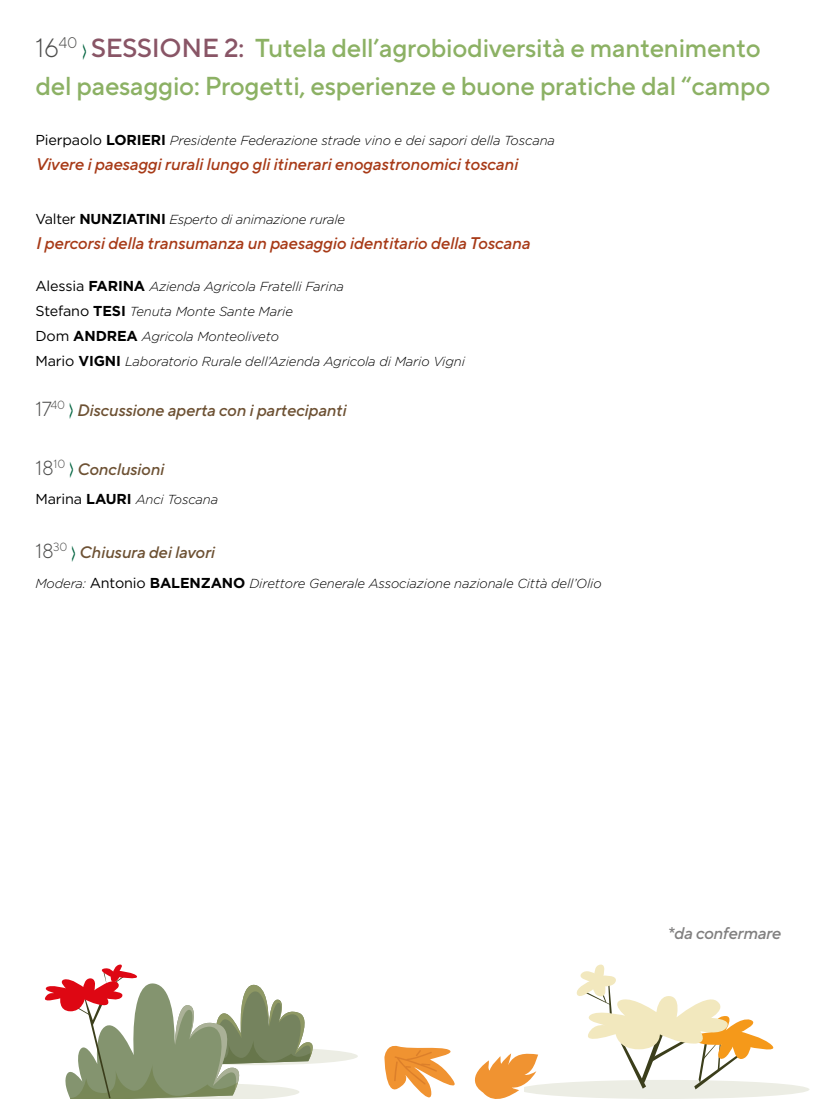
<style>
.page{position:relative;width:815px;height:1099px;background:#fff}
.page>*{position:absolute;margin:0;border:0;box-sizing:border-box;transform-origin:0 0}
.t1{font:500 25.88px/37.5px "TT Norms Pro";letter-spacing:-.01em;color:#8cb164}
.t2{font:300 20.38px "TT Norms Pro";color:#4d4d4c}
.t3{font:italic 500 16.88px "TT Norms Pro";letter-spacing:-.01em;color:#a73a17}
.t4{font:italic 500 16.88px "TT Norms Pro";letter-spacing:-.02em;color:#818080}
.t5{font:italic 500 16.62px "TT Norms Pro";letter-spacing:-.01em;color:#6d5133}
.t6{font:italic 300 13px/25px "Gotham";letter-spacing:-.01em;color:#000}
.s1{font-weight:300;font-size:26.38px;color:#4d4d4c}
.s2{font-style:italic;font-size:33.38px;color:#00633f}
.s3{font-size:26.12px;color:#895566}
.s4{font-weight:400;font-style:normal;font-size:14.38px}
.s5{font-weight:700;font-style:normal;font-size:14.38px}
.s6{font-size:33.38px;color:#00633f}
</style>
<div class="page">
<svg style="left:44px;top:964px;width:314px;height:135px"></svg>
<svg style="left:384px;top:964px;width:425px;height:134px"></svg>
<h1 class="t1" style="left:35px;top:28px;width:737px"><span class="s1">16</span><sup>40</sup> <span class="s2">&gt;</span> <span class="s3">SESSIONE 2:</span> Tutela dell’agrobiodiversità e mantenimento del paesaggio: Progetti, esperienze e buone pratiche dal “campo</h1>
<p class="t6" style="left:35px;top:127px;width:521px"><span class="s4">Pierpaolo</span> <span class="s5">LORIERI</span> Presidente Federazione strade vino e dei sapori della Toscana</p>
<p class="t3" style="left:35px;top:153px;width:484px">Vivere i paesaggi rurali lungo gli itinerari enogastronomici toscani</p>
<p class="t6" style="left:35px;top:206px;width:311px"><span class="s4">Valter</span> <span class="s5">NUNZIATINI</span> Esperto di animazione rurale</p>
<p class="t3" style="left:35px;top:232px;width:496px">I percorsi della transumanza un paesaggio identitario della Toscana</p>
<p class="t6" style="left:35px;top:273px;width:431px"><span class="s4">Alessia</span> <span class="s5">FARINA</span> Azienda Agricola Fratelli Farina<br><span class="s4">Stefano</span> <span class="s5">TESI</span> Tenuta Monte Sante Marie<br><span class="s4">Dom</span> <span class="s5">ANDREA</span> Agricola Monteoliveto<br><span class="s4">Mario</span> <span class="s5">VIGNI</span> Laboratorio Rurale dell’Azienda Agricola di Mario Vigni</p>
<h2 class="t2" style="left:35px;top:396px;width:31px">17<sup>40</sup></h2>
<p class="t5" style="left:69px;top:399px;width:278px"><span class="s6">&gt;</span> Discussione aperta con i partecipanti</p>
<h2 class="t2" style="left:35px;top:454px;width:31px">18<sup>10</sup></h2>
<p class="t5" style="left:69px;top:458px;width:96px"><span class="s6">&gt;</span> Conclusioni</p>
<p class="t6" style="left:35px;top:486px;width:184px"><span class="s4">Marina</span> <span class="s5">LAURI</span> Anci Toscana</p>
<h2 class="t2" style="left:35px;top:538px;width:34px">18<sup>30</sup></h2>
<p class="t5" style="left:71px;top:541px;width:145px"><span class="s6">&gt;</span> Chiusura dei lavori</p>
<p class="t6" style="left:35px;top:570px;width:568px">Modera: <span class="s4">Antonio</span> <span class="s5">BALENZANO</span> Direttore Generale Associazione nazionale Città dell’Olio</p>
<p class="t4" style="left:667px;top:922px;width:115px">*da confermare</p>
</div>
